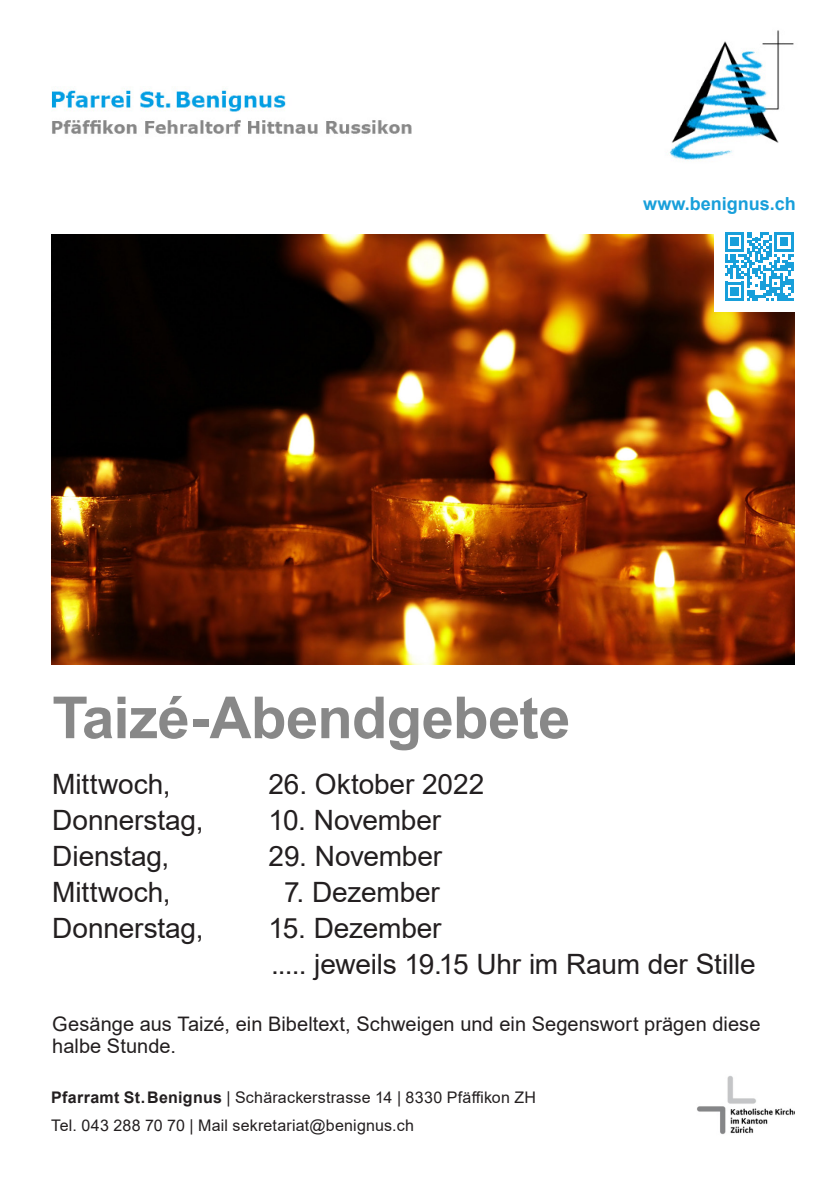
<style>
.page{position:relative;width:840px;height:1191px;background:#fff}
.page>*{position:absolute;margin:0;border:0;box-sizing:border-box;transform-origin:0 0}
.Front_Titel_fett{font:700 58px "Arial";letter-spacing:-.01em;color:#888}
.Front_Untertitel{font:28px "Arial";letter-spacing:-.005em;color:#231f20}
.Front_Kurzinfo{font:20px "Arial";letter-spacing:.005em;color:#231f20}
.t1{font:700 18px "Arial";color:#189fda}
.t2{font:16px/28px "Arial";letter-spacing:.01em;color:#231f20}
.s1{font-weight:700}
</style>
<div class="page">
<img style="left:51px;top:30px;width:743px;height:131px">
<img style="left:697px;top:1076px;width:97px;height:59px">
<img style="left:51px;top:234px;width:743px;height:431px">
<div style="left:713px;top:221px;width:91px;height:91px;background:#fff"></div>
<svg style="left:725px;top:232px;width:68px;height:69px"></svg>
<p class="t1" style="left:643px;top:191px;width:154px">www.benignus.ch</p>
<p class="Front_Titel_fett" style="left:52px;top:677px;width:519px">Taizé-Abendgebete</p>
<p class="Front_Untertitel" style="left:52px;top:764px;width:120px">Mittwoch,</p>
<p class="Front_Untertitel" style="left:268px;top:764px;width:217px">26. Oktober 2022</p>
<p class="Front_Untertitel" style="left:52px;top:800px;width:153px">Donnerstag,</p>
<p class="Front_Untertitel" style="left:268px;top:800px;width:174px">10. November</p>
<p class="Front_Untertitel" style="left:52px;top:836px;width:118px">Dienstag,</p>
<p class="Front_Untertitel" style="left:268px;top:836px;width:175px">29. November</p>
<p class="Front_Untertitel" style="left:52px;top:872px;width:120px">Mittwoch,</p>
<p class="Front_Untertitel" style="left:284px;top:872px;width:157px">7. Dezember</p>
<p class="Front_Untertitel" style="left:52px;top:908px;width:153px">Donnerstag,</p>
<p class="Front_Untertitel" style="left:268px;top:908px;width:174px">15. Dezember</p>
<p class="Front_Untertitel" style="left:271px;top:944px;width:486px">..... jeweils 19.15 Uhr im Raum der Stille</p>
<p class="Front_Kurzinfo" style="left:52px;top:1010px;width:709px">Gesänge aus Taizé, ein Bibeltext, Schweigen und ein Segenswort prägen diese</p>
<p class="Front_Kurzinfo" style="left:52px;top:1032px;width:125px">halbe Stunde.</p>
<p class="t2" style="left:51px;top:1083px;width:486px"><span class="s1">Pfarramt St.Benignus</span> | Schärackerstrasse 14 | 8330 Pfäffikon ZH<br>Tel. 043 288 70 70 | Mail sekretariat@benignus.ch</p>
</div>
